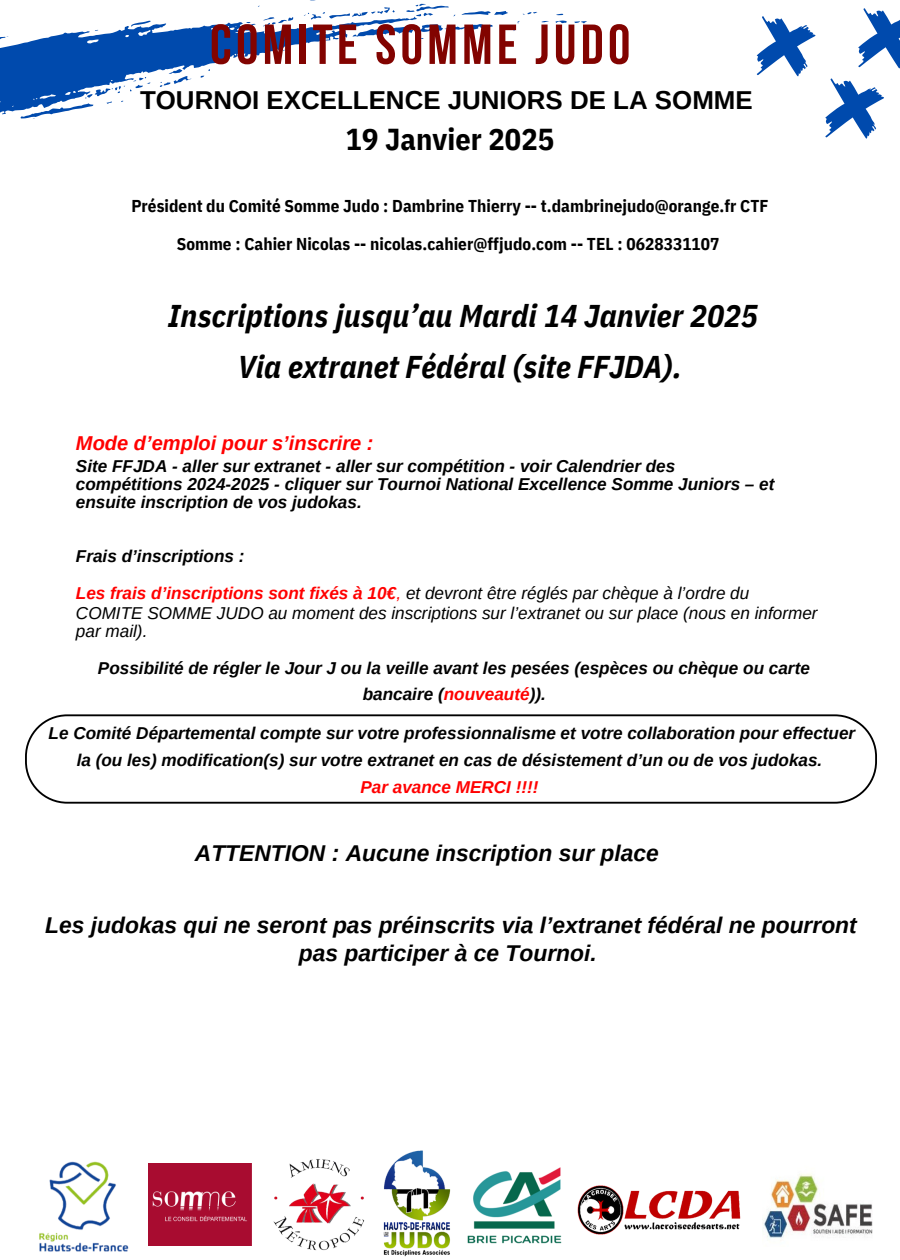
<style>
.page{position:relative;width:900px;height:1260px;background:#fff}
.page>*{position:absolute;margin:0;border:0;box-sizing:border-box;transform-origin:0 0}
.t1{font:700 56.25px "Bebas Neue";letter-spacing:.08em;color:#820300}
.t2{font:italic 700 31.44px/50.4px "IBM Plex Sans Cond";letter-spacing:.005em;color:#000;text-align:center}
.t3{font:700 30.25px "IBM Plex Sans Cond";letter-spacing:.005em;color:#000}
.t4{font:700 25.88px "Arimo";color:#000}
.t5{font:italic 700 22.81px/27.6px "Arimo";color:#000;text-align:center}
.t6{font:italic 700 20.06px "Arimo";color:#f00}
.t7{font:italic 700 17.19px/18.2px "Arimo";color:#000;text-align:center}
.t8{font:italic 17.19px "Arimo";color:#000}
.t9{font:700 17.19px "IBM Plex Sans Cond";letter-spacing:.005em;color:#000}
.s1{font-weight:700;color:#f00}
.s2{color:#f00}
</style>
<div class="page">
<svg style="left:757px;top:16px;width:59px;height:60px"></svg>
<svg style="left:825px;top:78px;width:59px;height:61px"></svg>
<svg style="left:858px;top:8px;width:42px;height:61px"></svg>
<svg style="left:0;top:0;width:587px;height:119px"></svg>
<svg style="left:25px;top:714px;width:852px;height:89px"></svg>
<img style="left:467px;top:1167px;width:95px;height:77px">
<img style="left:149px;top:1164px;width:103px;height:81px">
<img style="left:577px;top:1185px;width:164px;height:50px">
<img style="left:383px;top:1150px;width:68px;height:106px">
<img style="left:39px;top:1161px;width:90px;height:91px">
<img style="left:273px;top:1159px;width:92px;height:92px">
<img style="left:764px;top:1173px;width:109px;height:66px">
<p class="t1" style="left:210px;top:22px;width:422px">COMITE SOMME JUDO</p>
<p class="t4" style="left:140px;top:86px;width:614px">TOURNOI EXCELLENCE JUNIORS DE LA SOMME</p>
<p class="t3" style="left:346px;top:119px;width:210px">19 Janvier 2025</p>
<h1 class="t9" style="left:131px;top:194px;width:639px">Président du Comité Somme Judo : Dambrine Thierry -- t.dambrinejudo@orange.fr CTF</h1>
<h1 class="t9" style="left:177px;top:232px;width:544px">Somme : Cahier Nicolas -- nicolas.cahier@ffjudo.com -- TEL : 0628331107</h1>
<h3 class="t2" style="left:168px;top:290px;width:592px">Inscriptions jusqu’au Mardi 14 Janvier 2025<br>Via extranet Fédéral (site FFJDA).</h3>
<h5 class="t6" style="left:76px;top:432px;width:299px">Mode d’emploi pour s’inscrire :</h5>
<h5 class="t7" style="left:76px;top:456px;width:700px;text-align:left">Site FFJDA - aller sur extranet - aller sur compétition - voir Calendrier des compétitions 2024-2025 - cliquer sur Tournoi National Excellence Somme Juniors – et ensuite inscription de vos judokas.</h5>
<h2 class="t7" style="left:76px;top:547px;width:170px">Frais d’inscriptions :</h2>
<h5 class="t8" style="left:76px;top:584px;width:675px"><span class="s1">Les frais d’inscriptions sont fixés à 10€</span><span class="s2">,</span> et devront être réglés par chèque à l’ordre du</h5>
<p class="t8" style="left:76px;top:603px;width:743px">COMITE SOMME JUDO au moment des inscriptions sur l’extranet ou sur place (nous en informer</p>
<p class="t8" style="left:76px;top:621px;width:73px">par mail).</p>
<p class="t7" style="left:98px;top:656px;width:713px;line-height:25.8px">Possibilité de régler le Jour J ou la veille avant les pesées (espèces ou chèque ou carte bancaire (<span class="s2">nouveauté</span>)).</p>
<p class="t7" style="left:49px;top:720px;width:808px;line-height:26.8px">Le Comité Départemental compte sur votre professionnalisme et votre collaboration pour effectuer la (ou les) modification(s) sur votre extranet en cas de désistement d’un ou de vos judokas.<br><span class="s2">Par avance MERCI !!!!</span></p>
<h5 class="t5" style="left:195px;top:839px;width:466px">ATTENTION : Aucune inscription sur place</h5>
<h5 class="t5" style="left:45px;top:912px;width:813px">Les judokas qui ne seront pas préinscrits via l’extranet fédéral ne pourront pas participer à ce Tournoi.</h5>
</div>
